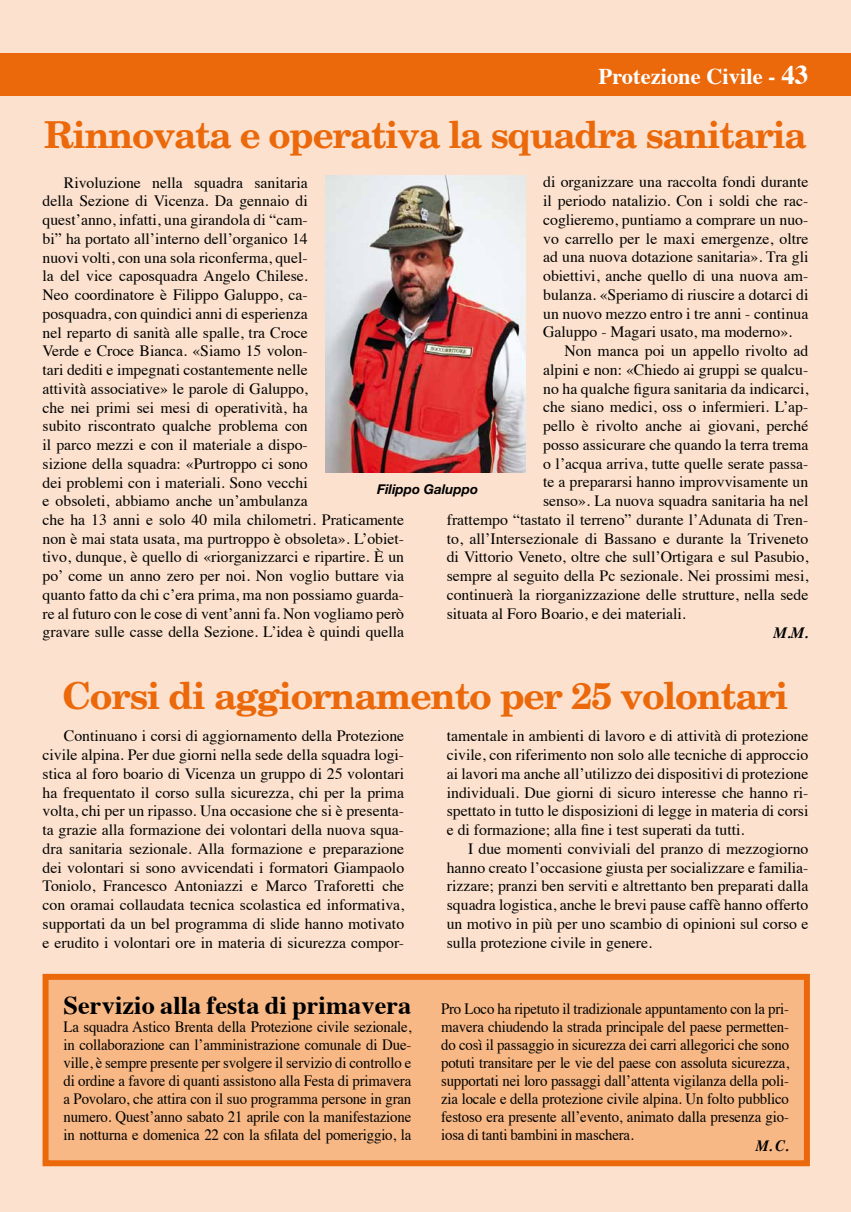
<style>
.page{position:relative;width:851px;height:1212px;background:#fff}
.page>*{position:absolute;margin:0;border:0;box-sizing:border-box;transform-origin:0 0}
.t1{font:700 37.2px "New Century Schlbk";letter-spacing:-.035em;color:#eb690b}
.t2{font:700 25.5px "Times";letter-spacing:.005em;color:#000}
.t3{font:700 22.5px "Times";color:#fff}
.t4{font:15.75px/18.8px "Times";color:#000;text-align:justify}
.t5{font:15.75px/18px "Times";color:#000;text-align:justify;scale:.94 1}
.t6{font:italic 700 15.75px "Times";color:#000;scale:.94 1}
.t7{font:italic 700 15.75px "Times";color:#000}
.t8{font:italic 700 13.5px "Helvetica Neue";color:#000}
.s1{font-size:27px}
</style>
<div class="page">
<div style="left:0;top:0;width:850px;height:1212px;background:#fce2ce"></div>
<div style="left:43px;top:974px;width:766px;height:192px;background:#f7b885;border:6px solid #eb690b"></div>
<div style="left:0;top:53px;width:850px;height:43px;background:#eb690b"></div>
<img style="left:326px;top:176px;width:199px;height:296px">
<h3 class="t3" style="left:598px;top:55px;width:211px">Protezione Civile - <span class="s1">43</span></h3>
<h1 class="t1" style="left:44px;top:111px;width:764px">Rinnovata e operativa la squadra sanitaria</h1>
<p class="t4" style="left:43px;top:172px;width:363px;text-align:left;text-indent:21px">Rivoluzione nella squadra sanitaria<br>della Sezione di Vicenza. Da gennaio di<br>quest’anno, infatti, una girandola di “cam-<br>bi” ha portato all’interno dell’organico 14<br>nuovi volti, con una sola riconferma, quel-<br>la del vice caposquadra Angelo Chilese.<br>Neo coordinatore è Filippo Galuppo, ca-<br>posquadra, con quindici anni di esperienza<br>nel reparto di sanità alle spalle, tra Croce<br>Verde e Croce Bianca. «Siamo 15 volon-<br>tari dediti e impegnati costantemente nelle<br>attività associative» le parole di Galuppo,<br>che nei primi sei mesi di operatività, ha<br>subito riscontrato qualche problema con<br>il parco mezzi e con il materiale a dispo-<br>sizione della squadra: «Purtroppo ci sono<br>dei problemi con i materiali. Sono vecchi<br>e obsoleti, abbiamo anche un’ambulanza<br>che ha 13 anni e solo 40 mila chilometri. Praticamente non è mai stata usata, ma purtroppo è obsoleta». L’obiet&shy;tivo, dunque, è quello di «riorganizzarci e ripartire. È un po’ come un anno zero per noi. Non voglio buttare via quanto fatto da chi c’era prima, ma non possiamo guarda&shy;re al futuro con le cose di vent’anni fa. Non vogliamo però gravare sulle casse della Sezione. L’idea è quindi quella</p>
<p class="t4" style="left:543px;top:171px;width:267px">di organizzare una raccolta fondi durante il periodo natalizio. Con i soldi che rac&shy;coglieremo, puntiamo a comprare un nuo&shy;vo carrello per le maxi emergenze, oltre ad una nuova dotazione sanitaria». Tra gli obiettivi, anche quello di una nuova am&shy;bulanza. «Speriamo di riuscire a dotarci di un nuovo mezzo entro i tre anni - continua Galuppo - Magari usato, ma moderno».</p>
<p class="t4" style="left:564px;top:340px;width:245px">Non manca poi un appello rivolto ad</p>
<p class="t4" style="left:543px;top:359px;width:267px">alpini e non: «Chiedo ai gruppi se qualcu-</p>
<p class="t4" style="left:543px;top:378px;width:267px">no ha qualche figura sanitaria da indicarci,</p>
<p class="t4" style="left:543px;top:396px;width:267px">che siano medici, oss o infermieri. L’ap-</p>
<p class="t4" style="left:543px;top:415px;width:267px">pello è rivolto anche ai giovani, perché</p>
<p class="t4" style="left:543px;top:434px;width:267px">posso assicurare che quando la terra trema</p>
<p class="t4" style="left:543px;top:453px;width:267px">o l’acqua arriva, tutte quelle serate passa-</p>
<p class="t4" style="left:543px;top:471px;width:267px">te a prepararsi hanno improvvisamente un</p>
<p class="t4" style="left:543px;top:490px;width:267px">senso». La nuova squadra sanitaria ha nel</p>
<p class="t4" style="left:446px;top:509px;width:363px">frattempo “tastato il terreno” durante l’Adunata di Tren-</p>
<p class="t4" style="left:446px;top:527px;width:363px">to, all’Intersezionale di Bassano e durante la Triveneto</p>
<p class="t4" style="left:446px;top:546px;width:363px">di Vittorio Veneto, oltre che sull’Ortigara e sul Pasubio,</p>
<p class="t4" style="left:446px;top:565px;width:363px">sempre al seguito della Pc sezionale. Nei prossimi mesi,</p>
<p class="t4" style="left:446px;top:584px;width:363px">continuerà la riorganizzazione delle strutture, nella sede</p>
<p class="t4" style="left:446px;top:602px;width:240px">situata al Foro Boario, e dei materiali.</p>
<p class="t7" style="left:773px;top:617px;width:36px">M.M.</p>
<p class="t8" style="left:377px;top:481px;width:102px">Filippo Galuppo</p>
<h1 class="t1" style="left:62px;top:672px;width:727px">Corsi di aggiornamento per 25 volontari</h1>
<p class="t4" style="left:43px;top:725px;width:363px;text-indent:21px">Continuano i corsi di aggiornamento della Protezione civile alpina. Per due giorni nella sede della squadra logi&shy;stica al foro boario di Vicenza un gruppo di 25 volontari ha frequentato il corso sulla sicurezza, chi per la prima volta, chi per un ripasso. Una occasione che si è presenta&shy;ta grazie alla formazione dei volontari della nuova squa&shy;dra sanitaria sezionale. Alla formazione e preparazione dei volontari si sono avvicendati i formatori Giampaolo Toniolo, Francesco Antoniazzi e Marco Traforetti che con oramai collaudata tecnica scolastica ed informativa, supportati da un bel programma di slide hanno motivato e erudito i volontari ore in materia di sicurezza compor-</p>
<p class="t4" style="left:446px;top:725px;width:363px">tamentale in ambienti di lavoro e di attività di protezione civile, con riferimento non solo alle tecniche di approccio ai lavori ma anche all’utilizzo dei dispositivi di protezione individuali. Due giorni di sicuro interesse che hanno ri&shy;spettato in tutto le disposizioni di legge in materia di corsi e di formazione; alla fine i test superati da tutti.</p>
<p class="t4" style="left:446px;top:838px;width:363px;text-indent:21px">I due momenti conviviali del pranzo di mezzogiorno hanno creato l’occasione giusta per socializzare e familia&shy;rizzare; pranzi ben serviti e altrettanto ben preparati dalla squadra logistica, anche le brevi pause caffè hanno offerto un motivo in più per uno scambio di opinioni sul corso e sulla protezione civile in genere.</p>
<h2 class="t2" style="left:63px;top:981px;width:349px">Servizio alla festa di primavera</h2>
<p class="t5" style="left:63px;top:1016px;width:371px">La squadra Astico Brenta della Protezione civile sezionale, in collaborazione can l’amministrazione comunale di Due&shy;ville, è sempre presente per svolgere il servizio di controllo e di ordine a favore di quanti assistono alla Festa di primavera a Povolaro, che attira con il suo programma persone in gran numero. Quest’anno sabato 21 aprile con la manifestazione in notturna e domenica 22 con la sfilata del pomeriggio, la</p>
<p class="t5" style="left:441px;top:999px;width:371px">Pro Loco ha ripetuto il tradizionale appuntamento con la pri&shy;mavera chiudendo la strada principale del paese permetten&shy;do così il passaggio in sicurezza dei carri allegorici che sono potuti transitare per le vie del paese con assoluta sicurezza, supportati nei loro passaggi dall’attenta vigilanza della poli&shy;zia locale e della protezione civile alpina. Un folto pubblico festoso era presente all’evento, animato dalla presenza gio&shy;iosa di tanti bambini in maschera.</p>
<p class="t6" style="left:755px;top:1131px;width:37px">M. C.</p>
</div>
